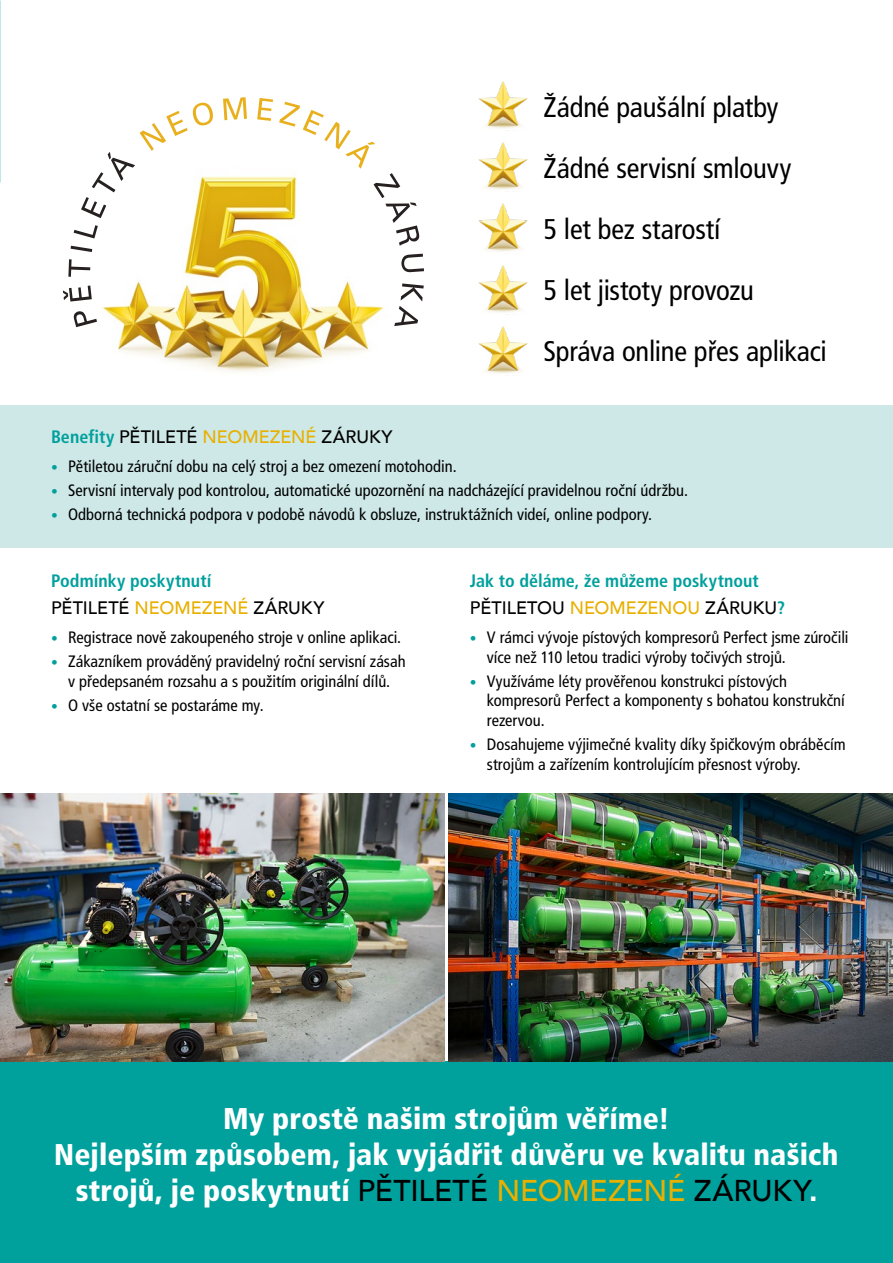
<style>
.page{position:relative;width:893px;height:1263px;background:#fff}
.page>*{position:absolute;margin:0;border:0;box-sizing:border-box;transform-origin:0 0}
.t1{font:900 condensed 30px/36px "Frutiger CE";letter-spacing:.005em;color:#fff;text-align:center}
.t2{font:condensed 28.5px/61.1px "Frutiger CE";letter-spacing:-.005em;color:#000}
.t3{font:500 18px "Avenir";color:#000}
.t4{font:700 condensed 18px "Frutiger CE";color:#00a09d}
.t5{font:condensed 16.5px/19.8px "Frutiger CE";color:#000}
.s1{font-family:"Frutiger CE";font-weight:700;font-stretch:condensed;color:#00a09d}
.s2{color:#e8b000}
.s3{font-weight:900;font-size:13.5px;color:#00a09d}
.s4{font-family:"Avenir";font-weight:500;font-stretch:normal;color:#000}
.s5{font-family:"Avenir";font-weight:500;font-stretch:normal;color:#e8b000}
</style>
<div class="page">
<div style="left:0;top:405px;width:893px;height:143px;background:#cde8e7"></div>
<div style="left:0;top:1061px;width:893px;height:202px;background:#00a09d"></div>
<img style="left:449px;top:794px;width:444px;height:267px">
<img style="left:0;top:794px;width:444px;height:267px">
<img style="left:87px;top:176px;width:297px;height:196px">
<svg style="left:73px;top:311px;width:24px;height:16px"></svg>
<svg style="left:63px;top:286px;width:29px;height:16px"></svg>
<svg style="left:68px;top:259px;width:22px;height:18px"></svg>
<svg style="left:71px;top:246px;width:21px;height:6px"></svg>
<svg style="left:74px;top:225px;width:24px;height:13px"></svg>
<svg style="left:81px;top:102px;width:133px;height:116px"></svg>
<svg style="left:223px;top:97px;width:24px;height:23px"></svg>
<svg style="left:257px;top:98px;width:16px;height:23px"></svg>
<svg style="left:279px;top:102px;width:141px;height:144px"></svg>
<svg style="left:401px;top:254px;width:23px;height:18px"></svg>
<svg style="left:394px;top:283px;width:30px;height:43px"></svg>
<img style="left:478px;top:81px;width:50px;height:47px">
<img style="left:478px;top:142px;width:50px;height:47px">
<img style="left:478px;top:203px;width:50px;height:48px">
<img style="left:478px;top:265px;width:50px;height:47px">
<img style="left:478px;top:326px;width:50px;height:47px">
<h2 class="t2" style="left:543px;top:77px;width:285px">Žádné paušální platby<br>Žádné servisní smlouvy<br>5 let bez starostí<br>5 let jistoty provozu<br>Správa online přes aplikaci</h2>
<p class="t3" style="left:51px;top:421px;width:343px"><span class="s1">Benefity</span> PĚTILETÉ <span class="s2">NEOMEZENÉ</span> ZÁRUKY</p>
<p class="t5" style="left:51px;top:456px;width:407px"><span class="s3">•</span> Pětiletou záruční dobu na celý stroj a bez omezení motohodin.</p>
<p class="t5" style="left:51px;top:480px;width:639px"><span class="s3">•</span> Servisní intervaly pod kontrolou, automatické upozornění na nadcházející pravidelnou roční údržbu.</p>
<p class="t5" style="left:51px;top:504px;width:603px"><span class="s3">•</span> Odborná technická podpora v podobě návodů k obsluze, instruktážních videí, online podpory.</p>
<p class="t4" style="left:51px;top:571px;width:162px">Podmínky poskytnutí</p>
<p class="t3" style="left:51px;top:593px;width:275px">PĚTILETÉ <span class="s2">NEOMEZENÉ</span> ZÁRUKY</p>
<p class="t5" style="left:51px;top:627px;width:352px"><span class="s3">•</span> Registrace nově zakoupeného stroje v online aplikaci.</p>
<p class="t5" style="left:51px;top:651px;width:356px;text-align:center"><span class="s3">•</span> Zákazníkem prováděný pravidelný roční servisní zásah v předepsaném rozsahu a s použitím originální dílů.</p>
<p class="t5" style="left:51px;top:695px;width:214px"><span class="s3">•</span> O vše ostatní se postaráme my.</p>
<p class="t4" style="left:470px;top:571px;width:290px">Jak to děláme, že můžeme poskytnout</p>
<p class="t3" style="left:470px;top:593px;width:317px">PĚTILETOU <span class="s2">NEOMEZENOU</span> ZÁRUKU<span class="s1">?</span></p>
<p class="t5" style="left:487px;top:627px;width:363px;text-indent:-17px"><span class="s3">•</span> V rámci vývoje pístových kompresorů Perfect jsme zúročili více než 110 letou tradici výroby točivých strojů.</p>
<p class="t5" style="left:487px;top:671px;width:359px;text-indent:-17px"><span class="s3">•</span> Využíváme léty prověřenou konstrukci pístových kompresorů Perfect a komponenty s bohatou konstrukční rezervou.</p>
<p class="t5" style="left:487px;top:735px;width:360px;text-indent:-17px"><span class="s3">•</span> Dosahujeme výjimečné kvality díky špičkovým obráběcím strojům a zařízením kontrolujícím přesnost výroby.</p>
<h1 class="t1" style="left:54px;top:1101px;width:786px">My prostě našim strojům věříme!<br>Nejlepším způsobem, jak vyjádřit důvěru ve kvalitu našich strojů, je poskytnutí <span class="s4">PĚTILETÉ</span> <span class="s5">NEOMEZENÉ</span> <span class="s4">ZÁRUKY</span>.</h1>
</div>
